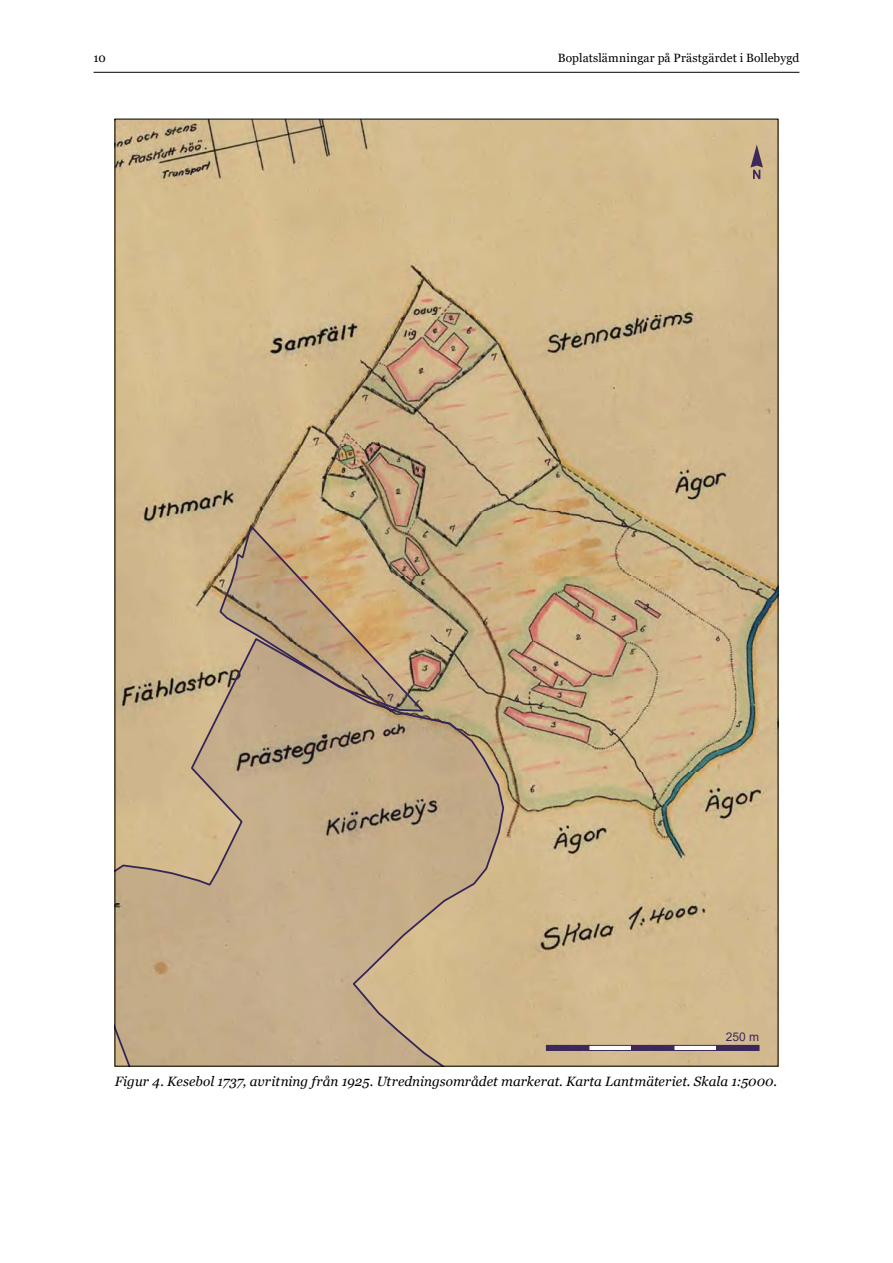
<style>
.page{position:relative;width:893px;height:1263px;background:#fff}
.page>*{position:absolute;margin:0;border:0;box-sizing:border-box;transform-origin:0 0}
.Figurtext{font:italic 13.5px "Georgia";letter-spacing:.005em;color:#000}
.t1{font:12px "Georgia";letter-spacing:.01em;color:#000}
.t2{font:12px "Arial";color:#3c285a}
</style>
<div class="page">
<hr style="left:94px;top:72px;width:705px;height:1px;background:#000">
<img style="left:117px;top:121px;width:659px;height:943px">
<svg style="left:218px;top:522px;width:209px;height:114px;background:#c0a279"></svg>
<svg style="left:117px;top:636px;width:444px;height:428px;background:#c2aa85"></svg>
<svg style="left:750px;top:145px;width:13px;height:34px"></svg>
<div style="left:546px;top:1045px;width:43px;height:5px;background:#3c285a"></div>
<div style="left:546px;top:1045px;width:43px;height:6px;border:1px solid #3c285a"></div>
<div style="left:589px;top:1045px;width:42px;height:5px;background:#fff"></div>
<div style="left:589px;top:1045px;width:43px;height:6px;border:1px solid #3c285a"></div>
<div style="left:631px;top:1045px;width:43px;height:5px;background:#3c285a"></div>
<div style="left:631px;top:1045px;width:43px;height:6px;border:1px solid #3c285a"></div>
<div style="left:674px;top:1045px;width:42px;height:5px;background:#fff"></div>
<div style="left:674px;top:1045px;width:43px;height:6px;border:1px solid #3c285a"></div>
<div style="left:716px;top:1045px;width:43px;height:5px;background:#3c285a"></div>
<div style="left:716px;top:1045px;width:43px;height:6px;border:1px solid #3c285a"></div>
<p class="t1" style="left:94px;top:50px;width:14px">10</p>
<p class="t1" style="left:558px;top:50px;width:243px">Boplatslämningar på Prästgärdet i Bollebygd</p>
<p class="t2" style="left:726px;top:1029px;width:35px">250 m</p>
<p class="Figurtext" style="left:115px;top:1073px;width:664px">Figur 4. Kesebol 1737, avritning från 1925. Utredningsområdet markerat. Karta Lantmäteriet. Skala 1:5000.</p>
</div>
